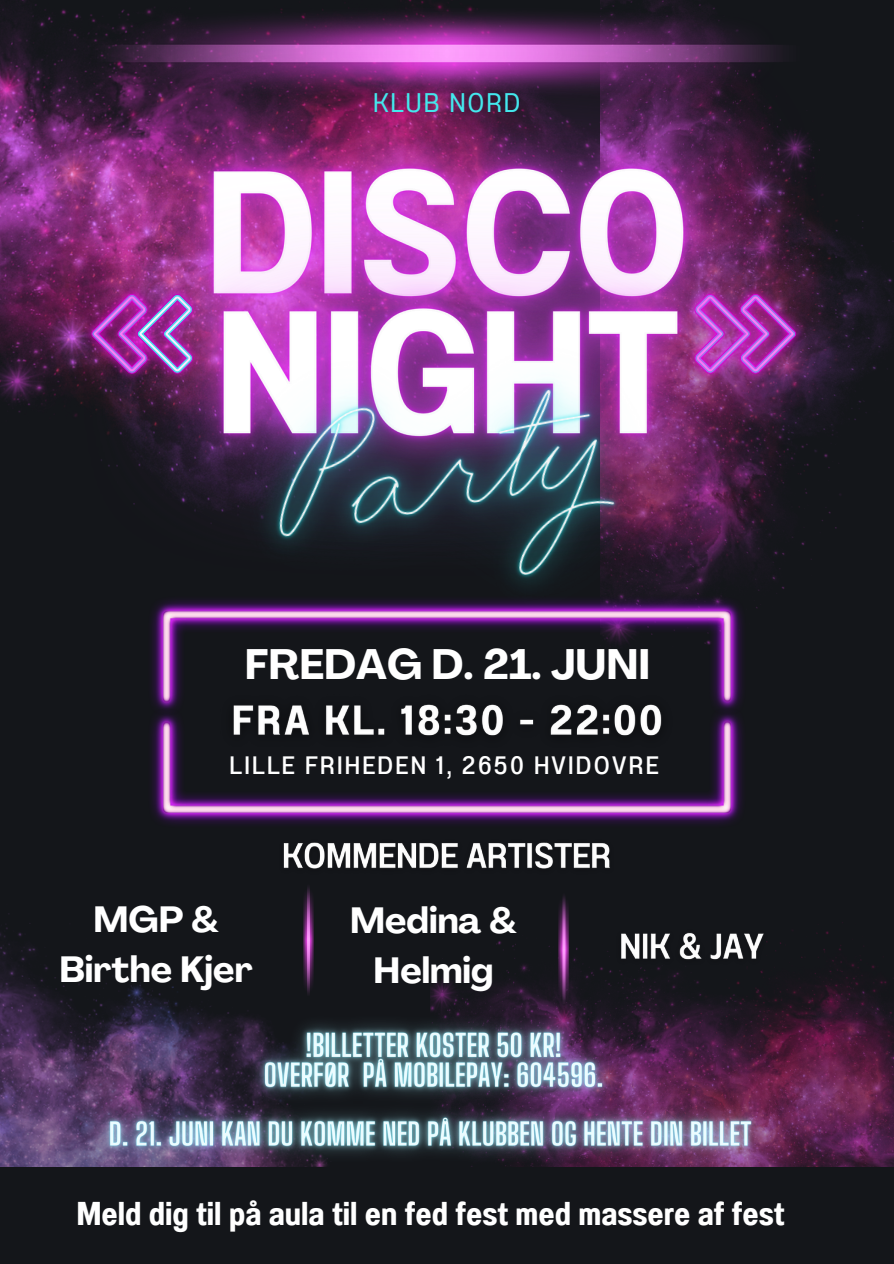
<style>
.page{position:relative;width:894px;height:1264px;background:#fff}
.page>*{position:absolute;margin:0;border:0;box-sizing:border-box;transform-origin:0 0}
.t1{font:700 42px "Agrandir";color:#fff}
.t2{font:700 36px/49.5px "Agrandir";color:#fff;text-align:center}
.t3{font:33px "Anantason Bold Wd 75";color:#fff}
.t4{font:26.85px "Anantason Wd 75";letter-spacing:.07em;color:#43e8ed}
.t5{font:25.2px "Anantason Medium Wd 75";letter-spacing:.09em;color:#fff}
</style>
<div class="page">
<div style="left:0;top:0;width:893px;height:1263px;background:#14161a"></div>
<img style="left:430px;top:908px;width:463px;height:259px">
<img style="left:0;top:904px;width:314px;height:263px">
<img style="left:303px;top:892px;width:10px;height:101px">
<img style="left:152px;top:788px;width:590px;height:36px">
<img style="left:0;top:0;width:892px;height:788px">
<img style="left:82px;top:132px;width:703px;height:648px">
<img style="left:215px;top:680px;width:464px;height:83px">
<img style="left:275px;top:822px;width:344px;height:70px">
<img style="left:612px;top:912px;width:160px;height:71px">
<img style="left:558px;top:896px;width:10px;height:97px">
<img style="left:75px;top:993px;width:717px;height:174px">
<h4 class="t4" style="left:373px;top:87px;width:149px">KLUB NORD</h4>
<p class="t1" style="left:245px;top:647px;width:407px">FREDAG D. 21. JUNI</p>
<p class="t5" style="left:229px;top:751px;width:430px">LILLE FRIHEDEN 1, 2650 HVIDOVRE</p>
<h2 class="t2" style="left:59px;top:898px;width:195px">MGP &amp;<br>Birthe Kjer</h2>
<p class="t2" style="left:350px;top:899px;width:168px">Medina &amp;<br>Helmig</p>
<p class="t3" style="left:77px;top:1194px;width:709px">Meld dig til på aula til en fed fest med massere af fest</p>
</div>
